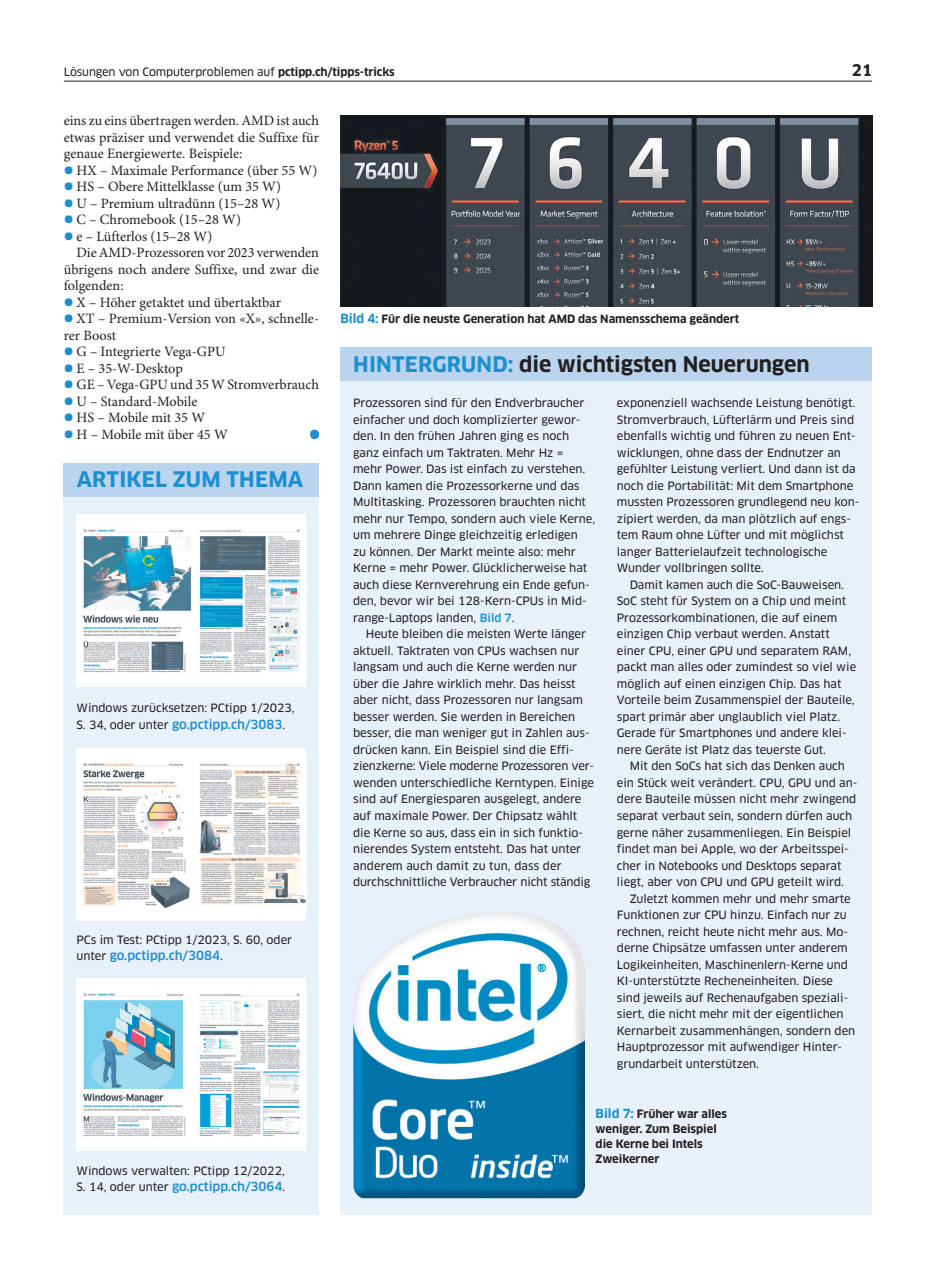
<style>
.page{position:relative;width:936px;height:1276px;background:#fff}
.page>*{position:absolute;margin:0;border:0;box-sizing:border-box;transform-origin:0 0}
.t1{font:700 21px "Clan OT";color:#231f20}
.t2{font:700 21px "Clan OT";letter-spacing:.01em;color:#1b8fd0}
.t3{font:700 15.75px "Clan OT";color:#231f20}
.t4{font:14.25px/16.5px "Minion Pro";color:#231f20;text-align:justify}
.t5{font:500 12.3px "Clan OT";letter-spacing:-.005em;color:#1b8fd0}
.t6{font:11.25px/16.5px "Clan OT News";letter-spacing:-.005em;color:#231f20}
.t7{font:700 11.25px/15px "Clan OT";letter-spacing:-.005em;color:#231f20}
.s1{font-family:"Clan OT";font-weight:700}
.s2{font-family:"Clan OT";font-weight:700;font-size:24px;color:#1b8fd0}
.s3{font-family:"Clan OT News";font-weight:400;font-size:11.25px;color:#231f20}
.s4{font-size:12.3px;color:#1b8fd0}
.s5{color:#1b8fd0}
.s6{font-family:"Clan OT";font-weight:500;color:#1b8fd0}
</style>
<div class="page">
<div style="left:340px;top:347px;width:532px;height:867px;background:#e8f0f9"></div>
<div style="left:340px;top:347px;width:532px;height:34px;background:#bbd4ed"></div>
<img style="left:353px;top:912px;width:232px;height:286px">
<div style="left:310px;top:430px;width:9px;height:9px;background:#1b8fd0;border-radius:50%"></div>
<img style="left:340px;top:115px;width:532px;height:192px">
<div style="left:64px;top:463px;width:255px;height:751px;background:#e8f0f9"></div>
<div style="left:64px;top:463px;width:255px;height:33px;background:#bbd4ed"></div>
<div style="left:77px;top:514px;width:229px;height:172px;background:#fff"></div>
<img style="left:83px;top:529px;width:217px;height:144px">
<div style="left:77px;top:748px;width:229px;height:172px;background:#fff"></div>
<img style="left:83px;top:763px;width:223px;height:146px">
<div style="left:77px;top:978px;width:229px;height:172px;background:#fff"></div>
<img style="left:83px;top:993px;width:217px;height:144px">
<hr style="left:64px;top:81px;width:808px;height:1px;background:#231f20">
<p class="t6" style="left:64px;top:64px;width:332px">Lösungen von Computerproblemen auf <span class="s1">pctipp.ch/tipps-tricks</span></p>
<h2 class="t3" style="left:851px;top:61px;width:22px">21</h2>
<p class="t4" style="left:64px;top:113px;width:257px">eins zu eins übertragen werden. AMD ist auch etwas präziser und verwendet die Suffixe für genaue Energiewerte. Beispiele:</p>
<p class="t4" style="left:64px;top:163px;width:255px"><span class="s2">•</span> HX – Maximale Performance (über 55 W)</p>
<p class="t4" style="left:64px;top:179px;width:219px"><span class="s2">•</span> HS – Obere Mittelklasse (um 35 W)</p>
<p class="t4" style="left:64px;top:196px;width:218px"><span class="s2">•</span> U – Premium ultradünn (15–28 W)</p>
<p class="t4" style="left:64px;top:212px;width:179px"><span class="s2">•</span> C – Chromebook (15–28 W)</p>
<p class="t4" style="left:64px;top:229px;width:150px"><span class="s2">•</span> e – Lüfterlos (15–28 W)</p>
<p class="t4" style="left:77px;top:245px;width:244px">Die AMD-Prozessoren vor 2023 verwenden</p>
<p class="t4" style="left:64px;top:262px;width:257px">übrigens noch andere Suffixe, und zwar die</p>
<p class="t4" style="left:64px;top:278px;width:61px">folgenden:</p>
<p class="t4" style="left:64px;top:295px;width:219px"><span class="s2">•</span> X – Höher getaktet und übertaktbar</p>
<p class="t4" style="left:64px;top:311px;width:257px"><span class="s2">•</span> XT – Premium-Version von «X», schnelle&shy;rer Boost</p>
<p class="t4" style="left:64px;top:344px;width:163px"><span class="s2">•</span> G – Integrierte Vega-GPU</p>
<p class="t4" style="left:64px;top:361px;width:120px"><span class="s2">•</span> E – 35-W-Desktop</p>
<p class="t4" style="left:64px;top:377px;width:257px"><span class="s2">•</span> GE – Vega-GPU und 35 W Stromverbrauch</p>
<p class="t4" style="left:64px;top:394px;width:135px"><span class="s2">•</span> U – Standard-Mobile</p>
<p class="t4" style="left:64px;top:410px;width:143px"><span class="s2">•</span> HS – Mobile mit 35 W</p>
<p class="t4" style="left:64px;top:427px;width:165px"><span class="s2">•</span> H – Mobile mit über 45 W</p>
<h1 class="t2" style="left:77px;top:467px;width:228px">ARTIKEL ZUM THEMA</h1>
<p class="t6" style="left:77px;top:700px;width:220px">Windows zurücksetzen: PCtipp 1/2023,</p>
<p class="t5" style="left:77px;top:717px;width:210px"><span class="s3">S. 34, oder unter</span> go.pctipp.ch/3083<span class="s3">.</span></p>
<p class="t6" style="left:77px;top:931px;width:217px">PCs im Test: PCtipp 1/2023, S. 60, oder</p>
<p class="t5" style="left:77px;top:948px;width:148px"><span class="s3">unter</span> go.pctipp.ch/3084<span class="s3">.</span></p>
<p class="t6" style="left:77px;top:1162px;width:210px">Windows verwalten: PCtipp 12/2022,</p>
<p class="t5" style="left:77px;top:1179px;width:210px"><span class="s3">S. 14, oder unter</span> go.pctipp.ch/3064<span class="s3">.</span></p>
<p class="t7" style="left:340px;top:312px;width:400px"><span class="s4">Bild 4:</span> Für die neuste Generation hat AMD das Namensschema geändert</p>
<h1 class="t1" style="left:353px;top:352px;width:458px"><span class="s5">HINTERGRUND:</span> die wichtigsten Neuerungen</h1>
<p class="t6" style="left:353px;top:395px;width:243px">Prozessoren sind für den Endverbraucher einfacher und doch komplizierter gewor&shy;den. In den frühen Jahren ging es noch ganz einfach um Taktraten. Mehr Hz = mehr Power. Das ist einfach zu verstehen.<br>Dann kamen die Prozessorkerne und das Multitasking. Prozessoren brauchten nicht mehr nur Tempo, sondern auch viele Kerne, um mehrere Dinge gleichzeitig erledigen<br>zu können. Der Markt meinte also: mehr Kerne = mehr Power. Glücklicherweise hat auch diese Kernverehrung ein Ende gefun&shy;den, bevor wir bei 128-Kern-CPUs in Mid&shy;range-Laptops landen, <span class="s6">Bild 7</span>.</p>
<p class="t6" style="left:353px;top:626px;width:242px;text-indent:13px">Heute bleiben die meisten Werte länger aktuell. Taktraten von CPUs wachsen nur langsam und auch die Kerne werden nur über die Jahre wirklich mehr. Das heisst aber nicht, dass Prozessoren nur langsam besser werden. Sie werden in Bereichen besser, die man weniger gut in Zahlen aus&shy;drücken kann. Ein Beispiel sind die Effi&shy;zienzkerne: Viele moderne Prozessoren ver&shy;wenden unterschiedliche Kerntypen. Einige sind auf Energiesparen ausgelegt, andere auf maximale Power. Der Chipsatz wählt die Kerne so aus, dass ein in sich funktio&shy;nierendes System entsteht. Das hat unter anderem auch damit zu tun, dass der durchschnittliche Verbraucher nicht ständig</p>
<p class="t6" style="left:617px;top:395px;width:244px">exponenziell wachsende Leistung benötigt.<br>Stromverbrauch, Lüfterlärm und Preis sind ebenfalls wichtig und führen zu neuen Ent&shy;wicklungen, ohne dass der Endnutzer an gefühlter Leistung verliert. Und dann ist da noch die Portabilität: Mit dem Smartphone mussten Prozessoren grundlegend neu kon&shy;zipiert werden, da man plötzlich auf engs&shy;tem Raum ohne Lüfter und mit möglichst langer Batterielaufzeit technologische Wunder vollbringen sollte.</p>
<p class="t6" style="left:617px;top:576px;width:241px;text-indent:13px">Damit kamen auch die SoC-Bauweisen.<br>SoC steht für System on a Chip und meint Prozessorkombinationen, die auf einem einzigen Chip verbaut werden. Anstatt einer CPU, einer GPU und separatem RAM, packt man alles oder zumindest so viel wie möglich auf einen einzigen Chip. Das hat Vorteile beim Zusammenspiel der Bauteile, spart primär aber unglaublich viel Platz.<br>Gerade für Smartphones und andere klei&shy;nere Geräte ist Platz das teuerste Gut.</p>
<p class="t6" style="left:617px;top:758px;width:242px;text-indent:13px">Mit den SoCs hat sich das Denken auch ein Stück weit verändert. CPU, GPU und an&shy;dere Bauteile müssen nicht mehr zwingend separat verbaut sein, sondern dürfen auch gerne näher zusammenliegen. Ein Beispiel findet man bei Apple, wo der Arbeitsspei&shy;cher in Notebooks und Desktops separat liegt, aber von CPU und GPU geteilt wird.</p>
<p class="t6" style="left:617px;top:890px;width:240px;text-indent:13px">Zuletzt kommen mehr und mehr smarte Funktionen zur CPU hinzu. Einfach nur zu rechnen, reicht heute nicht mehr aus. Mo&shy;derne Chipsätze umfassen unter anderem Logikeinheiten, Maschinenlern-Kerne und KI-unterstützte Recheneinheiten. Diese sind jeweils auf Rechenaufgaben speziali&shy;siert, die nicht mehr mit der eigentlichen Kernarbeit zusammenhängen, sondern den Hauptprozessor mit aufwendiger Hinter&shy;grundarbeit unterstützen.</p>
<p class="t7" style="left:595px;top:1106px;width:133px"><span class="s4">Bild 7:</span> Früher war alles weniger. Zum Beispiel die Kerne bei Intels<br>Zweikerner</p>
</div>
